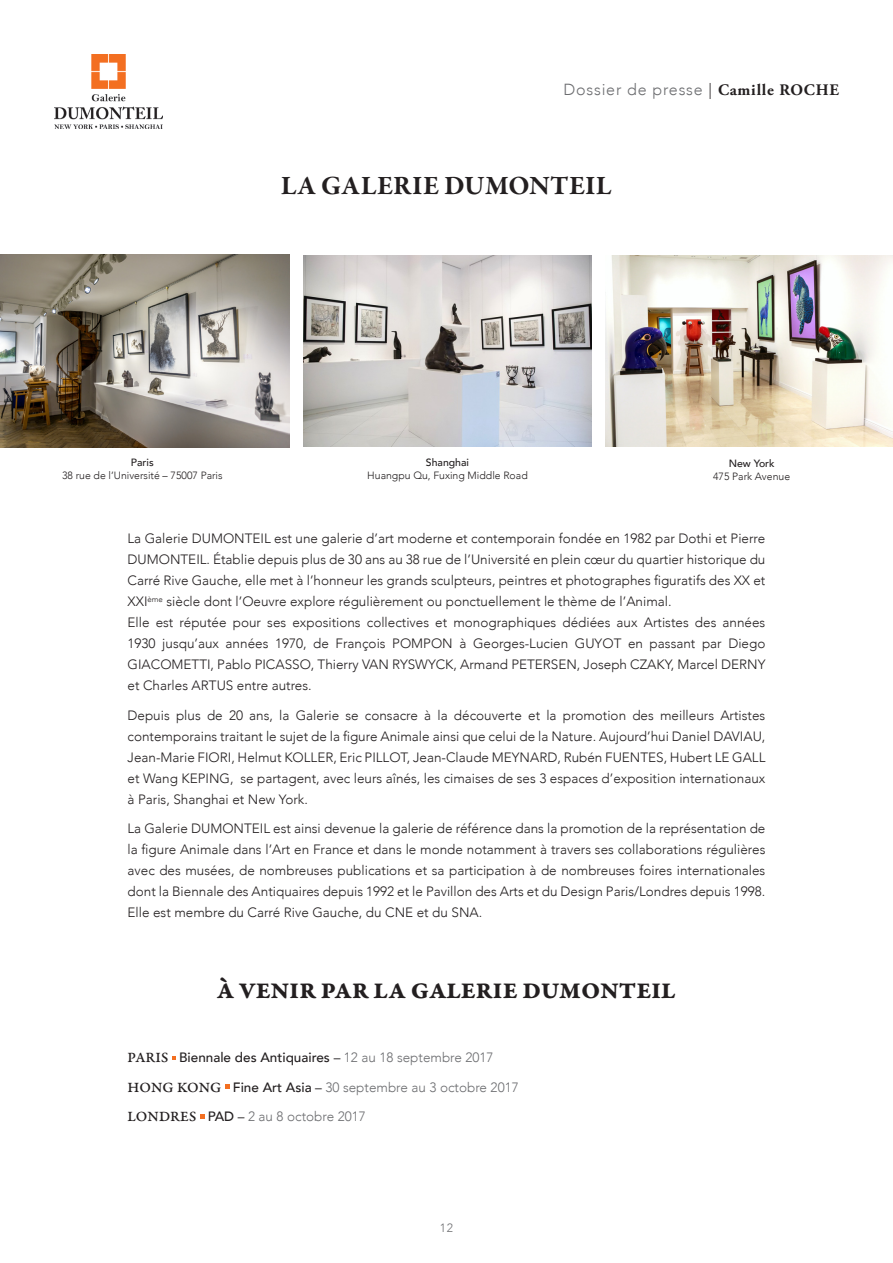
<style>
.page{position:relative;width:893px;height:1263px;background:#fff}
.page>*{position:absolute;margin:0;border:0;box-sizing:border-box;transform-origin:0 0}
.t1{font:700 27px "Garamond Premr Pro";letter-spacing:.015em;color:#231f20}
.t2{font:24px "Garamond Premr Pro Bd Capt";letter-spacing:.005em;color:#231f20}
.t3{font:300 16.05px "Avenir";letter-spacing:.05em;color:#6c6d70}
.t4{font:300 13.5px/21px "Avenir";color:#231f20;text-align:justify}
.t5{font:300 13.5px "Avenir";color:#6c6d70}
.t6{font:500 13.5px "Avenir";color:#231f20}
.t7{font:300 12px "Avenir";color:#6c6d70}
.t8{font:300 10.5px "Avenir";color:#231f20}
.t9{font:500 10.5px "Avenir";color:#231f20}
.s1{color:#231f20}
.s2{font-family:"Adobe Garamond Pro";font-weight:700;color:#231f20}
.s3{font-family:"Garamond Premr Pro Med Capt";font-weight:400;font-size:15px}
.s4{font-weight:300}
.s5{font-weight:300;color:#6c6d70}
.s6{font-family:"Garamond Premr Pro Med Capt";font-weight:400;font-size:15px;color:#231f20}
.s7{font-weight:500;color:#231f20}
</style>
<div class="page">
<img style="left:54px;top:54px;width:109px;height:74px">
<svg style="left:172px;top:1056px;width:4px;height:3px"></svg>
<svg style="left:225px;top:1084px;width:4px;height:5px"></svg>
<svg style="left:200px;top:1114px;width:4px;height:4px"></svg>
<img style="left:605px;top:255px;width:288px;height:192px">
<img style="left:0;top:254px;width:290px;height:194px">
<img style="left:304px;top:255px;width:287px;height:192px">
<p class="t3" style="left:563px;top:80px;width:277px">Dossier de presse <span class="s1">|</span> <span class="s2">Camille ROCHE</span></p>
<p class="t1" style="left:281px;top:168px;width:333px">LA GALERIE DUMONTEIL</p>
<p class="t9" style="left:131px;top:454px;width:24px">Paris</p>
<p class="t8" style="left:62px;top:469px;width:162px">38 rue de l’Université – 75007 Paris</p>
<p class="t9" style="left:426px;top:454px;width:45px">Shanghai</p>
<p class="t8" style="left:367px;top:469px;width:162px">Huangpu Qu, Fuxing Middle Road</p>
<p class="t9" style="left:729px;top:454px;width:47px">New York</p>
<p class="t8" style="left:713px;top:470px;width:79px">475 Park Avenue</p>
<p class="t4" style="left:128px;top:528px;width:639px">La Galerie DUMONTEIL est une galerie d’art moderne et contemporain fondée en 1982 par Dothi et Pierre DUMONTEIL. Établie depuis plus de 30 ans au 38 rue de l’Université en plein cœur du quartier historique du Carré Rive Gauche, elle met à l’honneur les grands sculpteurs, peintres et photographes figuratifs des XX et XXI<sup>ème</sup> siècle dont l’Oeuvre explore régulièrement ou ponctuellement le thème de l’Animal.</p>
<p class="t4" style="left:128px;top:612px;width:639px">Elle est réputée pour ses expositions collectives et monographiques dédiées aux Artistes des années 1930 jusqu’aux années 1970, de François POMPON à Georges-Lucien GUYOT en passant par Diego GIACOMETTI, Pablo PICASSO, Thierry VAN RYSWYCK, Armand PETERSEN, Joseph CZAKY, Marcel DERNY et Charles ARTUS entre autres.</p>
<p class="t4" style="left:128px;top:705px;width:639px">Depuis plus de 20 ans, la Galerie se consacre à la découverte et la promotion des meilleurs Artistes contemporains traitant le sujet de la figure Animale ainsi que celui de la Nature. Aujourd’hui Daniel DAVIAU, Jean-Marie FIORI, Helmut KOLLER, Eric PILLOT, Jean-Claude MEYNARD, Rubén FUENTES, Hubert LE GALL et Wang KEPING, se partagent, avec leurs aînés, les cimaises de ses 3 espaces d’exposition internationaux à Paris, Shanghai et New York.</p>
<p class="t4" style="left:128px;top:818px;width:639px">La Galerie DUMONTEIL est ainsi devenue la galerie de référence dans la promotion de la représentation de la figure Animale dans l’Art en France et dans le monde notamment à travers ses collaborations régulières avec des musées, de nombreuses publications et sa participation à de nombreuses foires internationales dont la Biennale des Antiquaires depuis 1992 et le Pavillon des Arts et du Design Paris/Londres depuis 1998.<br>Elle est membre du Carré Rive Gauche, du CNE et du SNA.</p>
<p class="t2" style="left:217px;top:975px;width:460px">À VENIR PAR LA GALERIE DUMONTEIL</p>
<p class="t6" style="left:128px;top:1046px;width:368px"><span class="s3">PARIS</span> Biennale des Antiquaires <span class="s4">–</span> <span class="s5">12 au 18 septembre 2017</span></p>
<p class="t5" style="left:128px;top:1079px;width:393px"><span class="s6">HONG KONG</span> <span class="s7">Fine Art Asia</span> <span class="s1">–</span> 30 septembre au 3 octobre 2017</p>
<p class="t5" style="left:128px;top:1109px;width:240px"><span class="s6">LONDRES</span> <span class="s7">PAD</span> <span class="s1">–</span> 2 au 8 octobre 2017</p>
<p class="t7" style="left:440px;top:1221px;width:15px">12</p>
</div>
